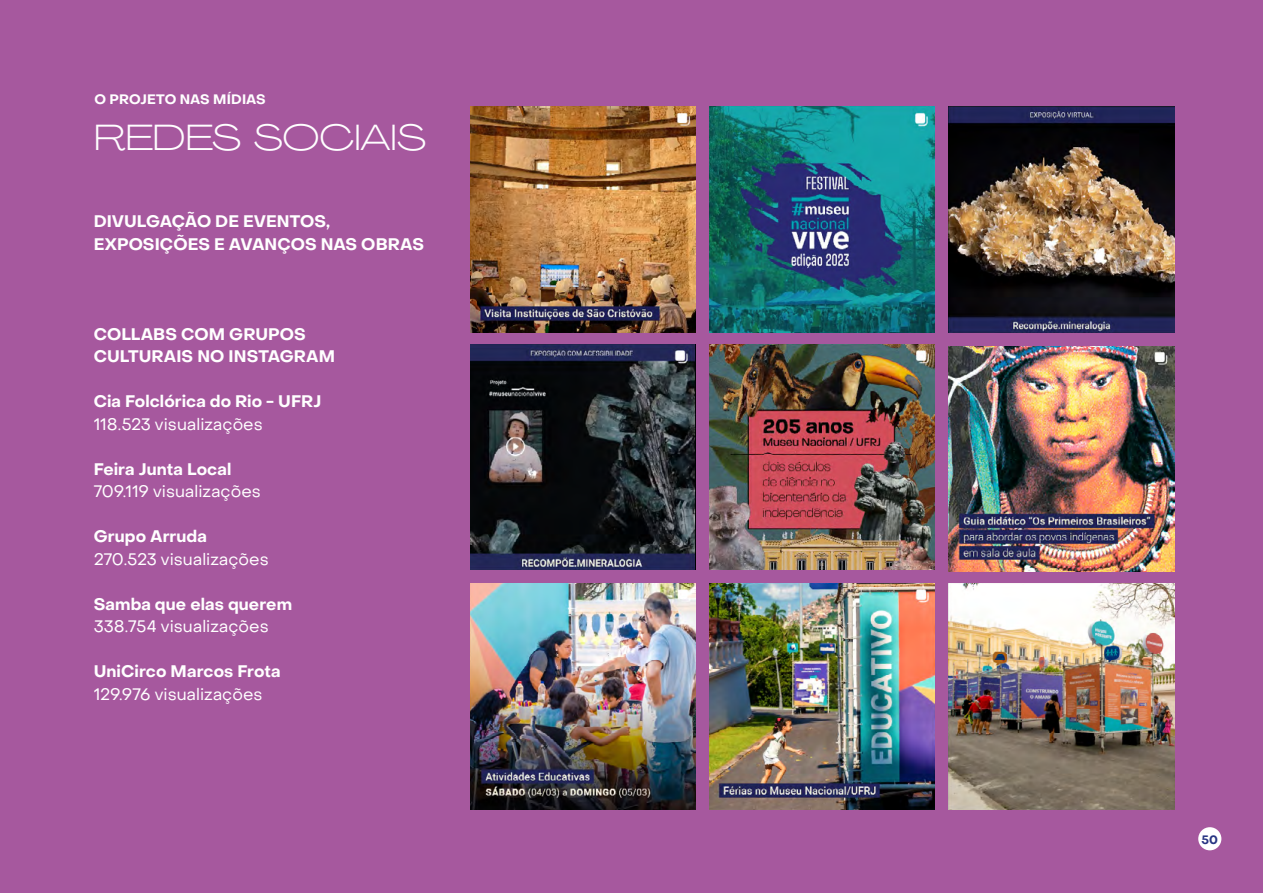
<style>
.page{position:relative;width:1263px;height:893px;background:#a6589e}
.page>*{position:absolute;margin:0;border:0;box-sizing:border-box;transform-origin:0 0}
.t1{font:300 36px "Agrandir Grand";letter-spacing:.005em;color:#fff}
.t2{font:700 16.5px/22.5px "Object Sans";letter-spacing:.005em;color:#fff}
.t3{font:16.5px "Object Sans";color:#fff}
.t4{font:700 13.5px "Object Sans";letter-spacing:.005em;color:#fff}
.t5{font:700 12px "Object Sans";color:#283583}
</style>
<div class="page">
<img style="left:470px;top:107px;width:226px;height:225px">
<img style="left:470px;top:344px;width:226px;height:226px">
<img style="left:470px;top:583px;width:226px;height:226px">
<img style="left:709px;top:107px;width:226px;height:225px">
<img style="left:709px;top:344px;width:226px;height:226px">
<img style="left:948px;top:583px;width:226px;height:226px">
<img style="left:709px;top:583px;width:226px;height:226px">
<img style="left:948px;top:107px;width:226px;height:225px">
<img style="left:948px;top:346px;width:226px;height:226px">
<div style="left:1198px;top:827px;width:23px;height:23px;background:#fff;border-radius:50%"></div>
<p class="t4" style="left:95px;top:91px;width:173px">O PROJETO NAS MÍDIAS</p>
<h1 class="t1" style="left:95px;top:115px;width:333px">REDES SOCIAIS</h1>
<p class="t2" style="left:94px;top:210px;width:332px">DIVULGAÇÃO DE EVENTOS,<br>EXPOSIÇÕES E AVANÇOS NAS OBRAS</p>
<p class="t2" style="left:94px;top:323px;width:243px">COLLABS COM GRUPOS<br>CULTURAIS NO INSTAGRAM</p>
<p class="t2" style="left:94px;top:390px;width:229px">Cia Folclórica do Rio - UFRJ</p>
<p class="t3" style="left:94px;top:414px;width:171px">118.523 visualizações</p>
<p class="t2" style="left:94px;top:458px;width:139px">Feira Junta Local</p>
<p class="t3" style="left:94px;top:481px;width:169px">709.119 visualizações</p>
<p class="t2" style="left:94px;top:525px;width:115px">Grupo Arruda</p>
<p class="t3" style="left:94px;top:549px;width:177px">270.523 visualizações</p>
<p class="t2" style="left:94px;top:593px;width:200px">Samba que elas querem</p>
<p class="t3" style="left:94px;top:616px;width:177px">338.754 visualizações</p>
<p class="t2" style="left:94px;top:660px;width:188px">UniCirco Marcos Frota</p>
<p class="t3" style="left:94px;top:684px;width:170px">129.976 visualizações</p>
<p class="t5" style="left:1201px;top:832px;width:18px">50</p>
</div>
